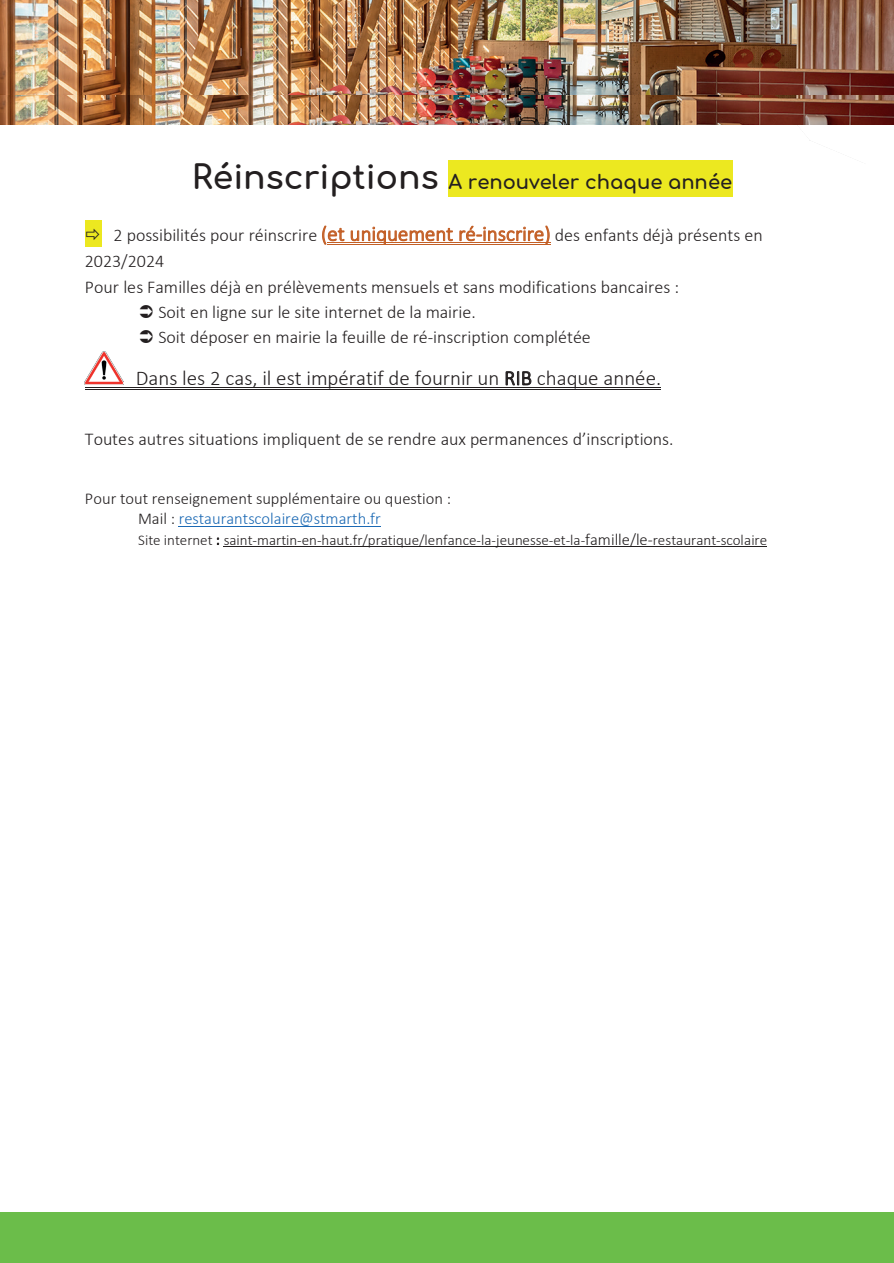
<style>
.page{position:relative;width:894px;height:1263px;background:#fff}
.page>*{position:absolute;margin:0;border:0;box-sizing:border-box;transform-origin:0 0}
.t1{font:300 21px "Calibri";color:#231f20}
.t2{font:700 19.5px "Comfortaa";letter-spacing:-.005em;color:#231f20}
.t3{font:300 18px "Calibri";letter-spacing:-.005em;color:#231f20}
.t4{font:300 16.5px/20.1px "Calibri";color:#231f20}
.t5{font:300 15px "Calibri";color:#231f20}
.s1{font-size:33px}
.s2{font-size:21px;color:#c35f26}
.s3{color:#1b69b4}
.s4{font-size:16.5px}
</style>
<div class="page">
<div style="left:448px;top:160px;width:284px;height:37px;background:#ece820"></div>
<div style="left:85px;top:221px;width:16px;height:26px;background:#ece820"></div>
<svg style="left:322px;top:225px;width:22px;height:20px"></svg>
<svg style="left:350px;top:226px;width:103px;height:18px"></svg>
<svg style="left:459px;top:225px;width:90px;height:19px"></svg>
<hr style="left:327px;top:242px;width:223px;height:1px;background:#c35f26">
<hr style="left:327px;top:244px;width:223px;height:1px;background:#c35f26">
<img style="left:85px;top:352px;width:38px;height:33px">
<svg style="left:505px;top:371px;width:26px;height:15px"></svg>
<hr style="left:85px;top:387px;width:575px;height:1px;background:#231f20">
<hr style="left:85px;top:389px;width:575px;height:1px;background:#231f20">
<hr style="left:178px;top:527px;width:203px;height:1px;background:#1b69b4">
<svg style="left:217px;top:537px;width:2px;height:8px"></svg>
<hr style="left:224px;top:546px;width:542px;height:1px;background:#231f20">
<img style="left:0;top:95px;width:893px;height:30px">
<div style="left:0;top:1212px;width:893px;height:51px;background:#6bbd4a"></div>
<img style="left:0;top:0;width:893px;height:95px">
<p class="t2" style="left:192px;top:164px;width:541px"><span class="s1">Réinscriptions</span> A renouveler chaque année</p>
<p class="t3" style="left:113px;top:223px;width:650px">2 possibilités pour réinscrire <span class="s2">(et uniquement ré-inscrire)</span> des enfants déjà présents en</p>
<p class="t3" style="left:85px;top:250px;width:81px">2023/2024</p>
<p class="t3" style="left:85px;top:275px;width:595px">Pour les Familles déjà en prélèvements mensuels et sans modifications bancaires :</p>
<p class="t3" style="left:158px;top:301px;width:318px">Soit en ligne sur le site internet de la mairie.</p>
<p class="t3" style="left:158px;top:326px;width:433px">Soit déposer en mairie la feuille de ré-inscription complétée</p>
<p class="t1" style="left:136px;top:365px;width:527px">Dans les 2 cas, il est impératif de fournir un RIB chaque année.</p>
<p class="t3" style="left:85px;top:428px;width:589px">Toutes autres situations impliquent de se rendre aux permanences d’inscriptions.</p>
<p class="t4" style="left:138px;top:489px;width:314px;text-indent:-53px">Pour tout renseignement supplémentaire ou question :<br>Mail : <span class="s3">restaurantscolaire@stmarth.fr</span></p>
<p class="t5" style="left:138px;top:530px;width:630px">Site internet : saint-martin-en-haut.fr/pratique/lenfance-la-jeunesse-et-la-<span class="s4">famille/le-</span>restaurant-scolaire</p>
</div>
